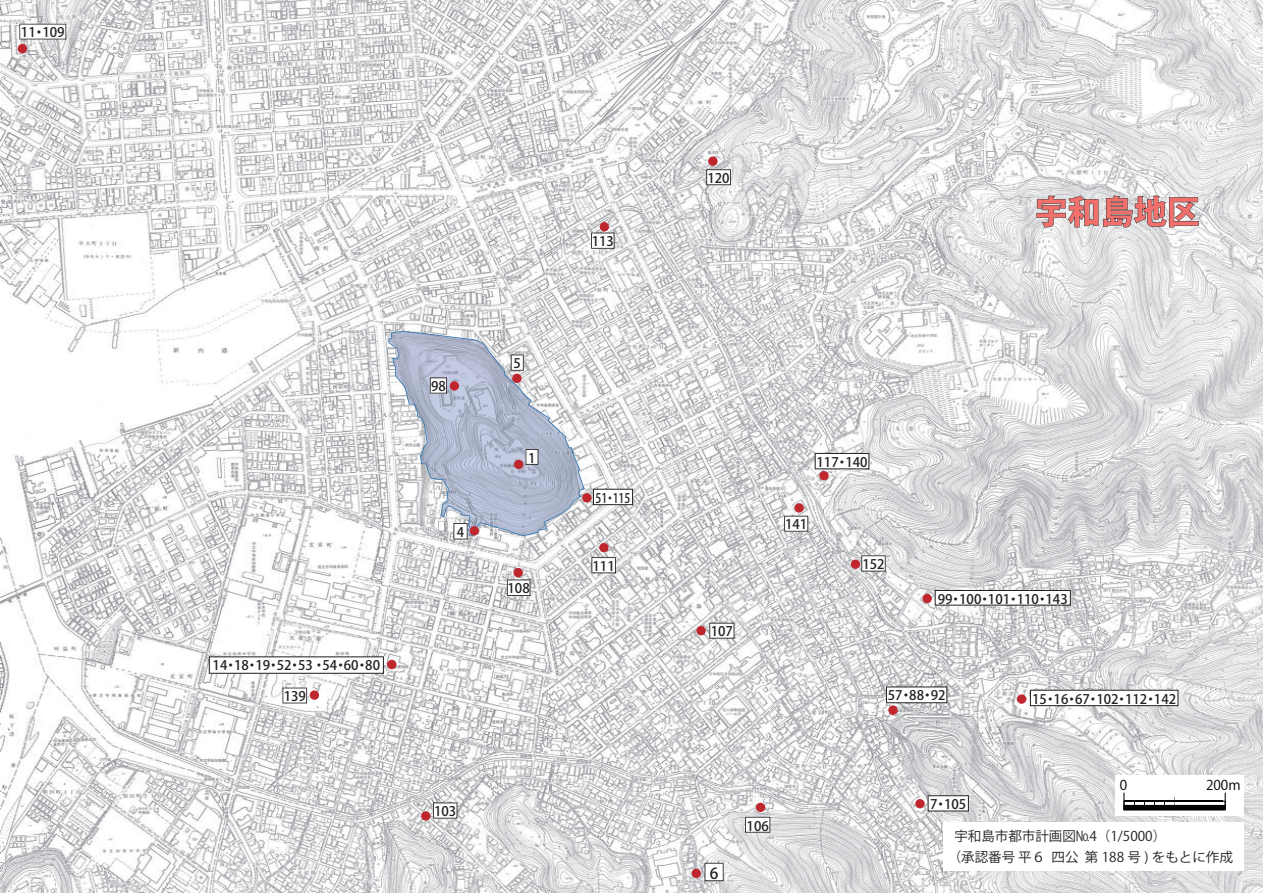
<style>
.page{position:relative;width:1263px;height:893px;background:#fff}
.page>*{position:absolute;margin:0;border:0;box-sizing:border-box;transform-origin:0 0}
.t1{font:800 33px "Koz Go Pro";color:#f2706c}
.t2{font:500 15.3px "Koz Go Pro";color:#231f20}
.t3{font:13.5px/21px "Koz Go Std";color:#231f20}
.t4{font:13.5px "Koz Go Std";color:#030303}
.t5{font:500 13.2px "Koz Go Pro";color:#231f20}
.t6{font:500 13.2px "Koz Go Pro";color:#231f20;scale:.8 1}
</style>
<div class="page">
<img style="left:0;top:0;width:1263px;height:893px">
<div style="left:691px;top:869px;width:10px;height:9px;background:#c0262d;border-radius:50%"></div>
<div style="left:756px;top:803px;width:9px;height:9px;background:#c0262d;border-radius:50%"></div>
<div style="left:18px;top:44px;width:9px;height:9px;background:#c0262d;border-radius:50%"></div>
<div style="left:310px;top:690px;width:9px;height:10px;background:#c0262d;border-radius:50%"></div>
<div style="left:708px;top:156px;width:9px;height:10px;background:#c0262d;border-radius:50%"></div>
<svg style="left:886px;top:686px;width:61px;height:17px"></svg>
<div style="left:1017px;top:694px;width:9px;height:10px;background:#c0262d;border-radius:50%"></div>
<svg style="left:1030px;top:690px;width:148px;height:16px"></svg>
<div style="left:888px;top:705px;width:10px;height:10px;background:#c0262d;border-radius:50%"></div>
<svg style="left:935px;top:590px;width:136px;height:16px"></svg>
<div style="left:421px;top:811px;width:9px;height:10px;background:#c0262d;border-radius:50%"></div>
<div style="left:915px;top:799px;width:10px;height:9px;background:#c0262d;border-radius:50%"></div>
<svg style="left:745px;top:817px;width:25px;height:16px"></svg>
<svg style="left:927px;top:795px;width:42px;height:16px"></svg>
<div style="left:696px;top:626px;width:10px;height:9px;background:#c0262d;border-radius:50%"></div>
<div style="left:513px;top:568px;width:10px;height:9px;background:#c0262d;border-radius:50%"></div>
<svg style="left:507px;top:579px;width:23px;height:17px"></svg>
<div style="left:599px;top:543px;width:9px;height:9px;background:#c0262d;border-radius:50%"></div>
<div style="left:600px;top:222px;width:9px;height:9px;background:#c0262d;border-radius:50%"></div>
<svg style="left:591px;top:233px;width:23px;height:16px"></svg>
<div style="left:819px;top:471px;width:10px;height:9px;background:#c0262d;border-radius:50%"></div>
<div style="left:794px;top:503px;width:10px;height:9px;background:#c0262d;border-radius:50%"></div>
<svg style="left:815px;top:453px;width:54px;height:16px"></svg>
<svg style="left:593px;top:489px;width:40px;height:16px"></svg>
<div style="left:922px;top:594px;width:10px;height:9px;background:#c0262d;border-radius:50%"></div>
<svg style="left:861px;top:555px;width:25px;height:16px"></svg>
<div style="left:851px;top:559px;width:9px;height:10px;background:#c0262d;border-radius:50%"></div>
<div style="left:387px;top:660px;width:9px;height:9px;background:#c0262d;border-radius:50%"></div>
<div style="left:582px;top:493px;width:10px;height:9px;background:#c0262d;border-radius:50%"></div>
<svg style="left:784px;top:516px;width:24px;height:16px"></svg>
<svg style="left:209px;top:656px;width:175px;height:18px"></svg>
<svg style="left:282px;top:688px;width:25px;height:15px"></svg>
<svg style="left:433px;top:802px;width:24px;height:17px"></svg>
<svg style="left:704px;top:863px;width:20px;height:18px"></svg>
<svg style="left:706px;top:169px;width:25px;height:16px"></svg>
<svg style="left:709px;top:623px;width:25px;height:16px"></svg>
<svg style="left:591px;top:557px;width:25px;height:16px"></svg>
<svg style="left:19px;top:24px;width:47px;height:15px"></svg>
<svg style="left:388px;top:331px;width:196px;height:208px"></svg>
<svg style="left:1036px;top:196px;width:163px;height:31px"></svg>
<div style="left:944px;top:822px;width:300px;height:48px;background:#fff"></div>
<div style="left:1115px;top:775px;width:129px;height:40px;background:#fff"></div>
<svg style="left:1123px;top:793px;width:103px;height:17px"></svg>
<div style="left:1124px;top:805px;width:101px;height:5px;background:#030303"></div>
<p class="t5" style="left:21px;top:24px;width:45px">11・109</p>
<p class="t5" style="left:213px;top:657px;width:169px">1 4・1 8・1 9・52・53 ・54・60・80</p>
<p class="t5" style="left:284px;top:688px;width:24px">139</p>
<p class="t5" style="left:431px;top:378px;width:16px">98</p>
<p class="t5" style="left:457px;top:523px;width:9px">4</p>
<p class="t5" style="left:513px;top:355px;width:9px">5</p>
<p class="t5" style="left:528px;top:449px;width:9px">1</p>
<p class="t5" style="left:508px;top:580px;width:24px">108</p>
<p class="t5" style="left:434px;top:803px;width:24px">103</p>
<p class="t5" style="left:592px;top:233px;width:24px">113</p>
<p class="t6" style="left:596px;top:489px;width:45px">51・115</p>
<p class="t5" style="left:592px;top:558px;width:24px">111</p>
<p class="t5" style="left:707px;top:170px;width:24px">120</p>
<h1 class="t1" style="left:1035px;top:190px;width:166px">宇和島地区</h1>
<p class="t5" style="left:711px;top:623px;width:24px">107</p>
<p class="t5" style="left:816px;top:453px;width:52px">117・140</p>
<p class="t5" style="left:785px;top:516px;width:24px">141</p>
<p class="t5" style="left:862px;top:556px;width:24px">152</p>
<p class="t5" style="left:938px;top:590px;width:131px">99・100・101・110・143</p>
<p class="t5" style="left:888px;top:687px;width:59px">57・88・92</p>
<p class="t5" style="left:1032px;top:690px;width:145px">15・16・67・102・1 12・142</p>
<p class="t2" style="left:710px;top:863px;width:10px">6</p>
<p class="t5" style="left:747px;top:817px;width:24px">106</p>
<p class="t5" style="left:930px;top:796px;width:38px">7・105</p>
<p class="t4" style="left:1120px;top:777px;width:9px">0</p>
<p class="t4" style="left:1206px;top:777px;width:36px">200m</p>
<p class="t3" style="left:948px;top:826px;width:287px;text-indent:7px">宇和島市都市計画図№4（1/5000）<br>（承認番号 平６ 四公 第 188 号 ) をもとに作成</p>
</div>
